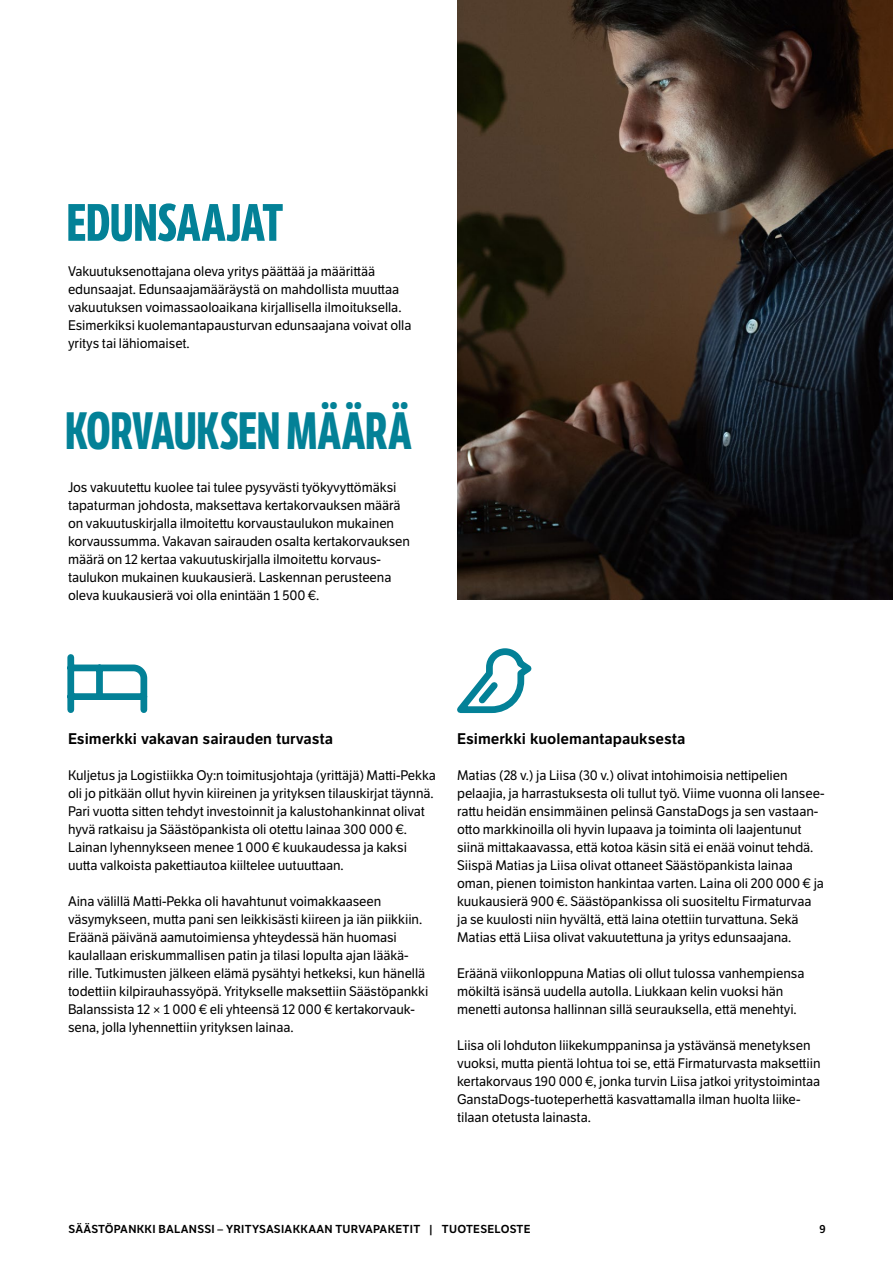
<style>
.page{position:relative;width:893px;height:1263px;background:#fff}
.page>*{position:absolute;margin:0;border:0;box-sizing:border-box;transform-origin:0 0}
.H2_-_Otsikko_M{font:700 51px "LFT Etica Compressed";letter-spacing:-.005em;color:#038197}
.H3_-_pikkuotsikko_-_11pt_copy{font:15px "LFT Etica SB";color:#000}
.P_-_Leipäteksti_M__alaväli{font:13.5px/18px "LFT Etica";letter-spacing:-.005em;color:#000}
.t1{font:11.25px "LFT Etica SB";letter-spacing:.025em;color:#000}
</style>
<div class="page">
<img style="left:457px;top:0;width:436px;height:600px">
<svg style="left:457px;top:648px;width:75px;height:66px"></svg>
<svg style="left:67px;top:654px;width:81px;height:59px"></svg>
<h2 class="H2_-_Otsikko_M" style="left:67px;top:192px;width:218px">EDUNSAAJAT</h2>
<p class="P_-_Leipäteksti_M__alaväli" style="left:68px;top:262px;width:345px">Vakuutuksenottajana oleva yritys päättää ja määrittää edunsaajat. Edunsaajamääräystä on mahdollista muuttaa vakuutuksen voimassaoloaikana kirjallisella ilmoituksella.<br>Esimerkiksi kuolemantapausturvan edunsaajana voivat olla yritys tai lähiomaiset.</p>
<h2 class="H2_-_Otsikko_M" style="left:65px;top:401px;width:348px">KORVAUKSEN MÄÄRÄ</h2>
<p class="P_-_Leipäteksti_M__alaväli" style="left:68px;top:478px;width:343px">Jos vakuutettu kuolee tai tulee pysyvästi työkyvyttömäksi tapaturman johdosta, maksettava kertakorvauksen määrä on vakuutuskirjalla ilmoitettu korvaustaulukon mukainen korvaussumma. Vakavan sairauden osalta kertakorvauksen määrä on 12 kertaa vakuutuskirjalla ilmoitettu korvaus&shy;taulukon mukainen kuukausierä. Laskennan perusteena oleva kuukausierä voi olla enintään 1 500 €.</p>
<h3 class="H3_-_pikkuotsikko_-_11pt_copy" style="left:68px;top:729px;width:267px">Esimerkki vakavan sairauden turvasta</h3>
<p class="P_-_Leipäteksti_M__alaväli" style="left:68px;top:766px;width:369px">Kuljetus ja Logistiikka Oy:n toimitusjohtaja (yrittäjä) Matti-Pekka oli jo pitkään ollut hyvin kiireinen ja yrityksen tilauskirjat täynnä.<br>Pari vuotta sitten tehdyt investoinnit ja kalustohankinnat olivat hyvä ratkaisu ja Säästöpankista oli otettu lainaa 300 000 €.<br>Lainan lyhennykseen menee 1 000 € kuukaudessa ja kaksi uutta valkoista pakettiautoa kiiltelee uutuuttaan.</p>
<p class="P_-_Leipäteksti_M__alaväli" style="left:68px;top:892px;width:362px">Aina välillä Matti-Pekka oli havahtunut voimakkaaseen väsymykseen, mutta pani sen leikkisästi kiireen ja iän piikkiin.<br>Eräänä päivänä aamutoimiensa yhteydessä hän huomasi kaulallaan eriskummallisen patin ja tilasi lopulta ajan lääkä&shy;rille. Tutkimusten jälkeen elämä pysähtyi hetkeksi, kun hänellä todettiin kilpirauhassyöpä. Yritykselle maksettiin Säästöpankki Balanssista 12 × 1 000 € eli yhteensä 12 000 € kertakorvauk&shy;sena, jolla lyhennettiin yrityksen lainaa.</p>
<h3 class="H3_-_pikkuotsikko_-_11pt_copy" style="left:457px;top:729px;width:230px">Esimerkki kuolemantapauksesta</h3>
<p class="P_-_Leipäteksti_M__alaväli" style="left:457px;top:766px;width:369px">Matias (28 v.) ja Liisa (30 v.) olivat intohimoisia nettipelien pelaajia, ja harrastuksesta oli tullut työ. Viime vuonna oli lansee&shy;rattu heidän ensimmäinen pelinsä GanstaDogs ja sen vastaan&shy;otto markkinoilla oli hyvin lupaava ja toiminta oli laajentunut siinä mittakaavassa, että kotoa käsin sitä ei enää voinut tehdä.<br>Siispä Matias ja Liisa olivat ottaneet Säästöpankista lainaa oman, pienen toimiston hankintaa varten. Laina oli 200 000 € ja kuukausierä 900 €. Säästöpankissa oli suositeltu Firmaturvaa ja se kuulosti niin hyvältä, että laina otettiin turvat-tuna. Sekä Matias että Liisa olivat vakuutettuna ja yritys edunsaajana.</p>
<p class="P_-_Leipäteksti_M__alaväli" style="left:457px;top:964px;width:349px">Eräänä viikonloppuna Matias oli ollut tulossa vanhempiensa mökiltä isänsä uudella autolla. Liukkaan kelin vuoksi hän menetti autonsa hallinnan sillä seurauksella, että menehtyi.</p>
<p class="P_-_Leipäteksti_M__alaväli" style="left:457px;top:1036px;width:365px">Liisa oli lohduton liikekumppaninsa ja ystävänsä menetyksen vuoksi, mutta pientä lohtua toi se, että Firmaturvasta maksettiin kertakorvaus 190 000 €, jonka turvin Liisa jatkoi yritystoimintaa GanstaDogs-tuoteperhettä kasvattamalla ilman huolta liike&shy;tilaan otetusta lainasta.</p>
<p class="t1" style="left:68px;top:1222px;width:464px">SÄÄSTÖPANKKI BALANSSI – YRITYSASIAKKAAN TURVAPAKETIT | TUOTESELOSTE</p>
<p class="t1" style="left:819px;top:1222px;width:8px">9</p>
</div>
